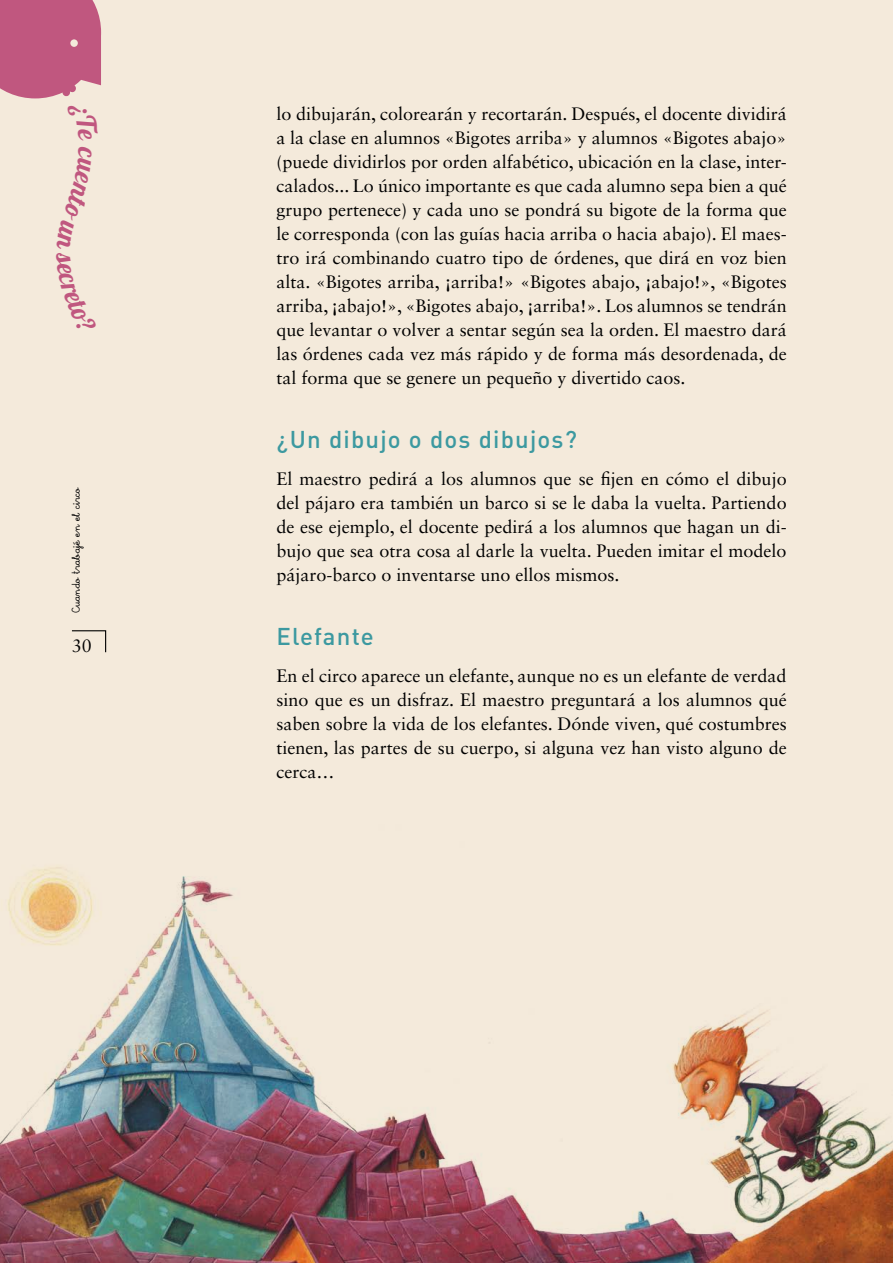
<style>
.page{position:relative;width:893px;height:1263px;background:#f4eadb}
.page>*{position:absolute;margin:0;border:0;box-sizing:border-box;transform-origin:0 0}
.t1{font:24px "DIN Medium Alternate";letter-spacing:.05em;color:#3c99a0}
.t2{font:18px/24px "Sabon LT Std";color:#000;text-align:justify}
.t3{font:12px "Escolar Pro Negra";color:#000}
</style>
<div class="page">
<img style="left:0;top:867px;width:893px;height:396px">
<svg style="left:72px;top:630px;width:35px;height:23px"></svg>
<svg style="left:0;top:0;width:101px;height:99px;background:#c46386"></svg>
<p class="t3" style="left:70px;top:613px;width:127px;rotate:-90deg">Cuando trabajé en el circo</p>
<p class="t2" style="left:72px;top:634px;width:22px">30</p>
<p class="t2" style="left:276px;top:102px;width:512px">lo dibujarán, colorearán y recortarán. Después, el docente dividirá a la clase en alumnos «Bigotes arriba» y alumnos «Bigotes abajo» (puede dividirlos por orden alfabético, ubicación en la clase, inter&shy;calados... Lo único importante es que cada alumno sepa bien a qué grupo pertenece) y cada uno se pondrá su bigote de la forma que le corresponda (con las guías hacia arriba o hacia abajo). El maes&shy;tro irá combinando cuatro tipo de órdenes, que dirá en voz bien alta. «Bigotes arriba, ¡arriba!» «Bigotes abajo, ¡abajo!», «Bigotes arriba, ¡abajo!», «Bigotes abajo, ¡arriba!». Los alumnos se tendrán que levantar o volver a sentar según sea la orden. El maestro dará las órdenes cada vez más rápido y de forma más desordenada, de tal forma que se genere un pequeño y divertido caos.</p>
<h1 class="t1" style="left:276px;top:424px;width:302px">¿Un dibujo o dos dibujos?</h1>
<p class="t2" style="left:276px;top:466px;width:512px">El maestro pedirá a los alumnos que se fijen en cómo el dibujo del pájaro era también un barco si se le daba la vuelta. Partiendo de ese ejemplo, el docente pedirá a los alumnos que hagan un di&shy;bujo que sea otra cosa al darle la vuelta. Pueden imitar el modelo pájaro-barco o inventarse uno ellos mismos.</p>
<h1 class="t1" style="left:276px;top:621px;width:99px">Elefante</h1>
<p class="t2" style="left:276px;top:663px;width:512px">En el circo aparece un elefante, aunque no es un elefante de verdad sino que es un disfraz. El maestro preguntará a los alumnos qué saben sobre la vida de los elefantes. Dónde viven, qué costumbres tienen, las partes de su cuerpo, si alguna vez han visto alguno de cerca…</p>
</div>
